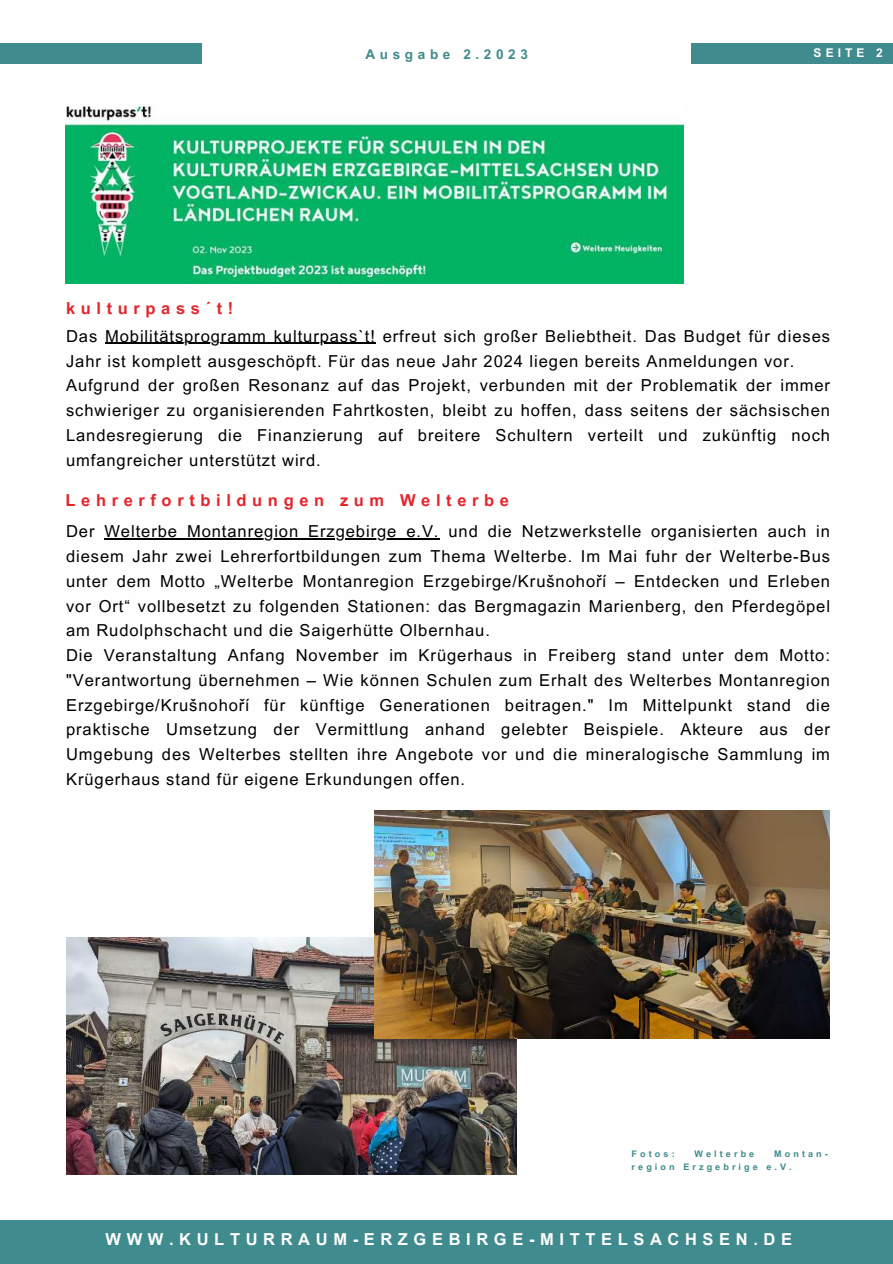
<style>
.page{position:relative;width:893px;height:1264px;background:#fff}
.page>*{position:absolute;margin:0;border:0;box-sizing:border-box;transform-origin:0 0}
.t1{font:16.5px/24.8px "Arial MT Pro";letter-spacing:.055em;color:#000}
.t2{font:700 16.5px "Arial MT Pro";letter-spacing:.34em;color:#e3252b}
.t3{font:700 16.5px "Arial MT Pro";letter-spacing:.34em;color:#fefefe}
.t4{font:700 13.5px "Arial MT Pro";letter-spacing:.34em;color:#408b8e}
.t5{font:700 12px "Arial MT Pro";letter-spacing:.34em;color:#fefefe}
.t6{font:700 9px/13.5px "Arial MT Pro";letter-spacing:.34em;color:#408b8e}
</style>
<div class="page">
<div style="left:0;top:43px;width:202px;height:21px;background:#408b8e"></div>
<div style="left:691px;top:43px;width:201px;height:21px;background:#408b8e"></div>
<div style="left:0;top:1220px;width:892px;height:43px;background:#408b8e"></div>
<img style="left:65px;top:105px;width:618px;height:179px">
<hr style="left:105px;top:343px;width:271px;height:1px;background:#000">
<hr style="left:104px;top:538px;width:335px;height:1px;background:#000">
<img style="left:66px;top:937px;width:450px;height:237px">
<img style="left:374px;top:810px;width:455px;height:228px">
<p class="t2" style="left:66px;top:301px;width:169px">kulturpass´t!</p>
<p class="t4" style="left:365px;top:49px;width:164px">Ausgabe 2.2023</p>
<p class="t5" style="left:813px;top:49px;width:71px">SEITE 2</p>
<p class="t1" style="left:66px;top:326px;width:765px">Das Mobilitätsprogramm kulturpass`t! erfreut sich großer Beliebtheit. Das Budget für dieses Jahr ist komplett ausgeschöpft. Für das neue Jahr 2024 liegen bereits Anmeldungen vor.<br>Aufgrund der großen Resonanz auf das Projekt, verbunden mit der Problematik der immer schwieriger zu organisierenden Fahrtkosten, bleibt zu hoffen, dass seitens der sächsischen Landesregierung die Finanzierung auf breitere Schultern verteilt und zukünftig noch umfangreicher unterstützt wird.</p>
<p class="t2" style="left:65px;top:494px;width:445px">Lehrerfortbildungen zum Welterbe</p>
<p class="t1" style="left:66px;top:521px;width:765px">Der Welterbe Montanregion Erzgebirge e.V. und die Netzwerkstelle organisierten auch in diesem Jahr zwei Lehrerfortbildungen zum Thema Welterbe. Im Mai fuhr der Welterbe-Bus unter dem Motto „Welterbe Montanregion Erzgebirge/Krušnohoří – Entdecken und Erleben vor Ort“ vollbesetzt zu folgenden Stationen: das Bergmagazin Marienberg, den Pferdegöpel am Rudolphschacht und die Saigerhütte Olbernhau.<br>Die Veranstaltung Anfang November im Krügerhaus in Freiberg stand unter dem Motto: "Verantwortung übernehmen – Wie können Schulen zum Erhalt des Welterbes Montanregion Erzgebirge/Krušnohoří für künftige Generationen beitragen." Im Mittelpunkt stand die praktische Umsetzung der Vermittlung anhand gelebter Beispiele. Akteure aus der Umgebung des Welterbes stellten ihre Angebote vor und die mineralogische Sammlung im Krügerhaus stand für eigene Erkundungen offen.</p>
<p class="t6" style="left:631px;top:1147px;width:198px;text-indent:143px">Montan&shy;region Erzgebrige e.V.</p>
<p class="t6" style="left:631px;top:1147px;width:45px">Fotos:</p>
<p class="t6" style="left:694px;top:1147px;width:61px">Welterbe</p>
<p class="t3" style="left:105px;top:1232px;width:688px">WWW.KULTURRAUM-ERZGEBIRGE-MITTELSACHSEN.DE</p>
</div>
